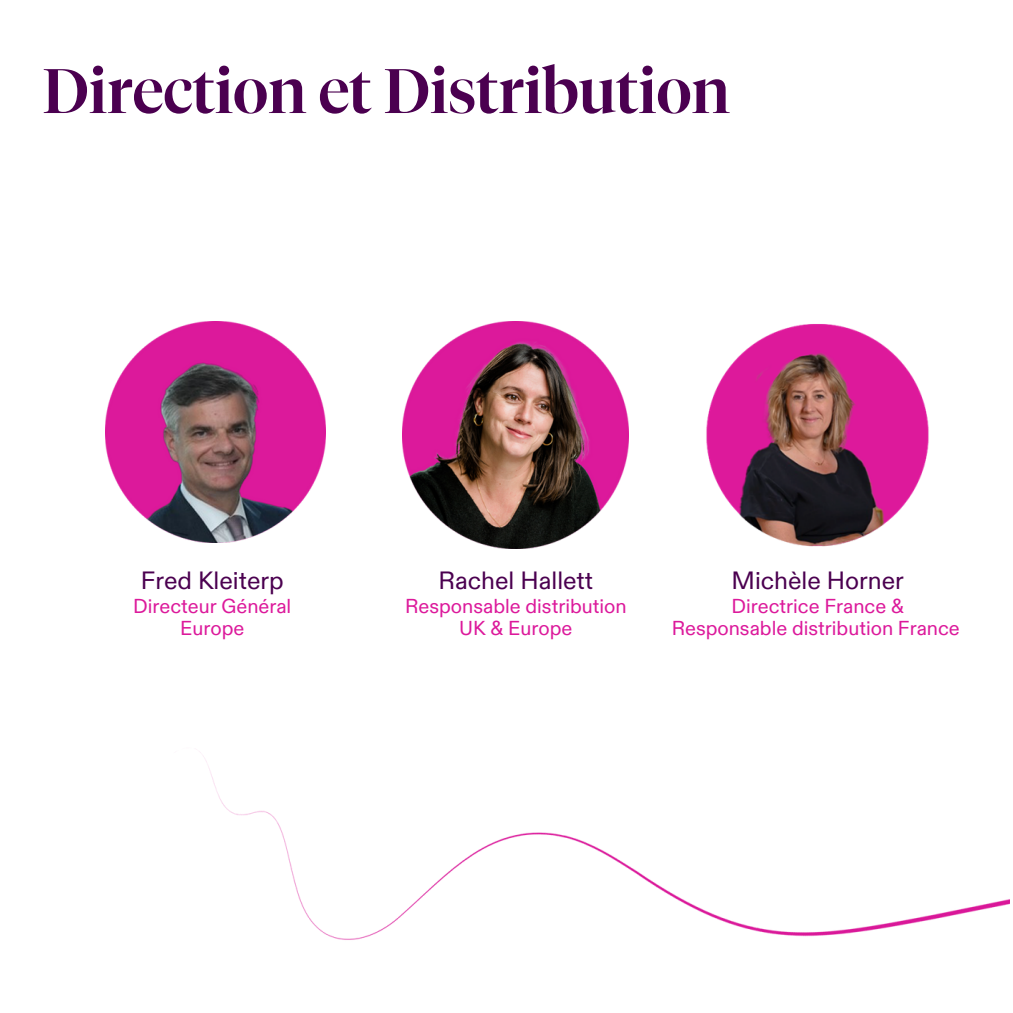
<style>
.page{position:relative;width:1013px;height:1013px;background:#fff}
.page>*{position:absolute;margin:0;border:0;box-sizing:border-box;transform-origin:0 0}
.t1{font:500 62.5px "Tiempos Fine";color:#4b0050}
.t2{font:25px "ABC Diatype";color:#4b0050}
.t3{font:20.12px "ABC Diatype";color:#dc199b}
</style>
<div class="page">
<img style="left:199px;top:751px;width:810px;height:189px">
<img style="left:706px;top:324px;width:223px;height:223px">
<img style="left:105px;top:322px;width:221px;height:220px">
<img style="left:403px;top:322px;width:225px;height:226px">
<h1 class="t1" style="left:42px;top:53px;width:689px">Direction et Distribution</h1>
<p class="t2" style="left:141px;top:566px;width:144px">Fred Kleiterp</p>
<p class="t3" style="left:133px;top:594px;width:160px">Directeur Général</p>
<p class="t3" style="left:180px;top:616px;width:66px">Europe</p>
<p class="t2" style="left:438px;top:566px;width:156px">Rachel Hallett</p>
<p class="t3" style="left:405px;top:594px;width:223px">Responsable distribution</p>
<p class="t3" style="left:459px;top:616px;width:115px">UK &amp; Europe</p>
<p class="t2" style="left:731px;top:566px;width:174px">Michèle Horner</p>
<p class="t3" style="left:731px;top:594px;width:174px">Directrice France &amp;</p>
<p class="t3" style="left:671px;top:616px;width:289px">Responsable distribution France</p>
</div>
